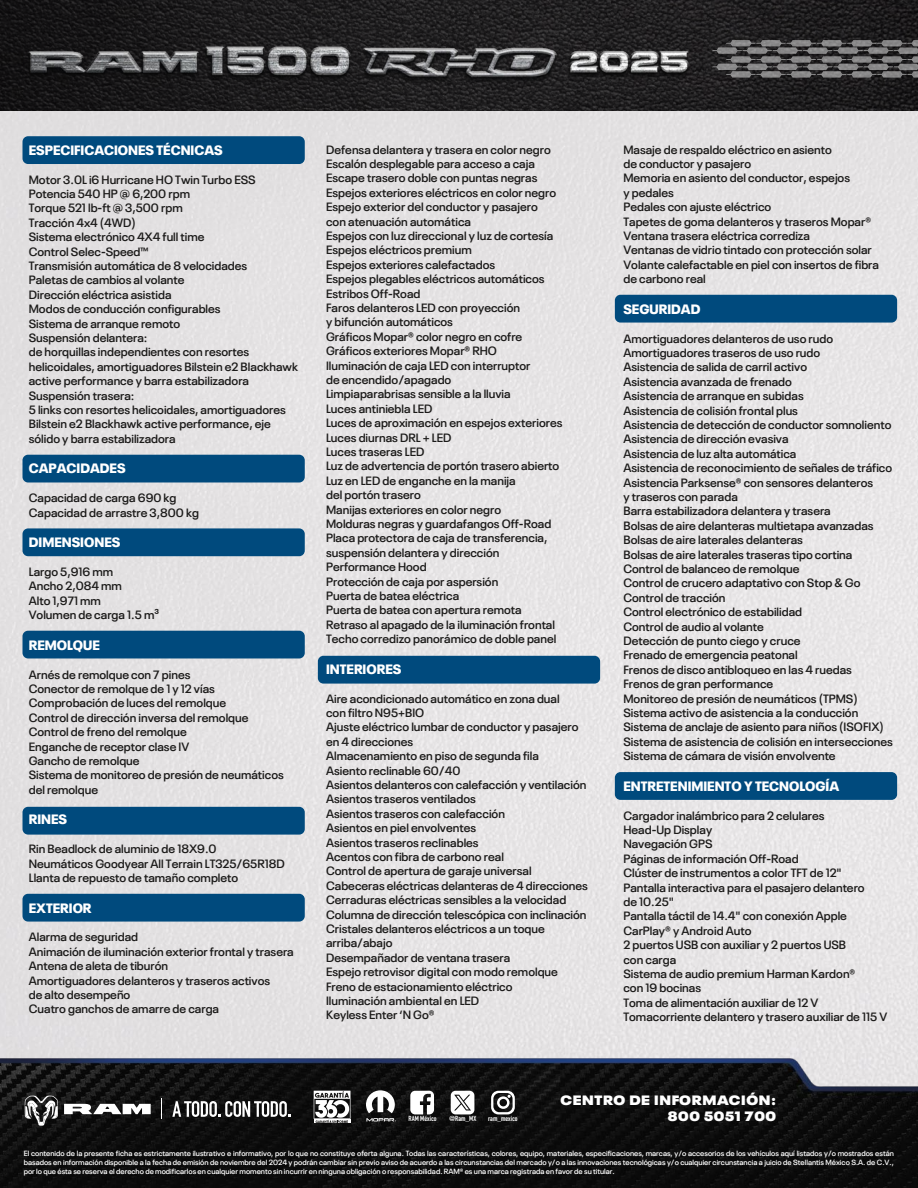
<style>
.page{position:relative;width:918px;height:1188px;background:#fff}
.page>*{position:absolute;margin:0;border:0;box-sizing:border-box;transform-origin:0 0}
.t1{font:900 13.5px "Neue Plak";color:#fff}
.t2{font:900 expanded 13.5px "Neue Plak";letter-spacing:.05em;color:#fff}
.t3{font:600 12px/14.4px "Neue Plak";color:#1c1b1a}
.t4{font:600 7.5px/9px "Neue Plak";color:#fff;text-align:justify}
.t5{font:700 7.2px "DIN Condensed";color:#fff}
</style>
<div class="page">
<div style="left:0;top:111px;width:918px;height:907px;background:#e5e3e4"></div>
<svg style="left:0;top:0;width:918px;height:111px;background:#1d1c1d"></svg>
<svg style="left:712px;top:40px;width:206px;height:38px;background:#595859"></svg>
<img style="left:9px;top:27px;width:691px;height:64px">
<img style="left:0;top:1018px;width:918px;height:170px">
<hr style="left:314px;top:1120px;width:37px;height:3px;background:#fff">
<svg style="left:314px;top:1091px;width:36px;height:32px"></svg>
<svg style="left:366px;top:1090px;width:30px;height:32px"></svg>
<svg style="left:410px;top:1091px;width:24px;height:23px"></svg>
<svg style="left:491px;top:1091px;width:24px;height:23px"></svg>
<svg style="left:451px;top:1091px;width:23px;height:23px"></svg>
<svg style="left:172px;top:1101px;width:118px;height:16px"></svg>
<svg style="left:64px;top:1104px;width:87px;height:10px"></svg>
<svg style="left:25px;top:1096px;width:33px;height:30px"></svg>
<svg style="left:161px;top:1099px;width:1px;height:20px"></svg>
<div style="left:23px;top:136px;width:282px;height:28px;background:#004a7d;border-radius:6px"></div>
<div style="left:615px;top:295px;width:282px;height:28px;background:#004a7d;border-radius:6px"></div>
<div style="left:615px;top:772px;width:282px;height:28px;background:#004a7d;border-radius:6px"></div>
<div style="left:23px;top:455px;width:282px;height:27px;background:#004a7d;border-radius:6px"></div>
<div style="left:23px;top:528px;width:282px;height:28px;background:#004a7d;border-radius:6px"></div>
<div style="left:23px;top:631px;width:282px;height:27px;background:#004a7d;border-radius:6px"></div>
<div style="left:318px;top:656px;width:282px;height:28px;background:#004a7d;border-radius:6px"></div>
<div style="left:23px;top:807px;width:282px;height:28px;background:#004a7d;border-radius:6px"></div>
<div style="left:23px;top:894px;width:282px;height:28px;background:#004a7d;border-radius:6px"></div>
<p class="t1" style="left:29px;top:139px;width:195px">ESPECIFICACIONES TÉCNICAS</p>
<p class="t3" style="left:29px;top:171px;width:271px">Motor 3.0L i6 Hurricane HO Twin Turbo ESS Potencia 540 HP @ 6,200 rpm<br>Torque 521 lb-ft @ 3,500 rpm<br>Tracción 4x4 (4WD)<br>Sistema electrónico 4X4 full time<br>Control Selec-Speed™<br>Transmisión automática de 8 velocidades<br>Paletas de cambios al volante<br>Dirección eléctrica asistida<br>Modos de conducción configurables<br>Sistema de arranque remoto<br>Suspensión delantera:<br>de horquillas independientes con resortes helicoidales, amortiguadores Bilstein e2 Blackhawk active performance y barra estabilizadora Suspensión trasera:<br>5 links con resortes helicoidales, amortiguadores Bilstein e2 Blackhawk active performance, eje sólido y barra estabilizadora</p>
<p class="t1" style="left:29px;top:458px;width:98px">CAPACIDADES</p>
<p class="t3" style="left:29px;top:489px;width:172px">Capacidad de carga 690 kg<br>Capacidad de arrastre 3,800 kg</p>
<p class="t1" style="left:29px;top:531px;width:93px">DIMENSIONES</p>
<p class="t3" style="left:29px;top:563px;width:132px">Largo 5,916 mm<br>Ancho 2,084 mm<br>Alto 1,971 mm<br>Volumen de carga 1.5 m³</p>
<p class="t1" style="left:29px;top:634px;width:73px">REMOLQUE</p>
<p class="t3" style="left:29px;top:666px;width:257px">Arnés de remolque con 7 pines<br>Conector de remolque de 1 y 12 vías<br>Comprobación de luces del remolque<br>Control de dirección inversa del remolque<br>Control de freno del remolque<br>Enganche de receptor clase IV<br>Gancho de remolque<br>Sistema de monitoreo de presión de neumáticos del remolque</p>
<p class="t1" style="left:29px;top:809px;width:40px">RINES</p>
<p class="t3" style="left:29px;top:840px;width:257px">Rin Beadlock de aluminio de 18X9.0<br>Neumáticos Goodyear All Terrain LT325/65R18D<br>Llanta de repuesto de tamaño completo</p>
<p class="t1" style="left:29px;top:897px;width:64px">EXTERIOR</p>
<p class="t3" style="left:29px;top:929px;width:267px">Alarma de seguridad<br>Animación de iluminación exterior frontal y trasera<br>Antena de aleta de tiburón<br>Amortiguadores delanteros y traseros activos<br>de alto desempeño<br>Cuatro ganchos de amarre de carga</p>
<p class="t3" style="left:326px;top:141px;width:238px">Defensa delantera y trasera en color negro Escalón desplegable para acceso a caja Escape trasero doble con puntas negras Espejos exteriores eléctricos en color negro Espejo exterior del conductor y pasajero<br>con atenuación automática<br>Espejos con luz direccional y luz de cortesía Espejos eléctricos premium<br>Espejos exteriores calefactados<br>Espejos plegables eléctricos automáticos Estribos Off-Road<br>Faros delanteros LED con proyección<br>y bifunción automáticos<br>Gráficos Mopar® color negro en cofre Gráficos exteriores Mopar® RHO<br>Iluminación de caja LED con interruptor<br>de encendido/apagado<br>Limpiaparabrisas sensible a la lluvia<br>Luces antiniebla LED<br>Luces de aproximación en espejos exteriores Luces diurnas DRL + LED<br>Luces traseras LED<br>Luz de advertencia de portón trasero abierto Luz en LED de enganche en la manija<br>del portón trasero<br>Manijas exteriores en color negro<br>Molduras negras y guardafangos Off-Road Placa protectora de caja de transferencia, suspensión delantera y dirección Performance Hood<br>Protección de caja por aspersión<br>Puerta de batea eléctrica<br>Puerta de batea con apertura remota Retraso al apagado de la iluminación frontal Techo corredizo panorámico de doble panel</p>
<p class="t1" style="left:326px;top:658px;width:77px">INTERIORES</p>
<p class="t3" style="left:326px;top:690px;width:263px">Aire acondicionado automático en zona dual<br>con filtro N95+BIO<br>Ajuste eléctrico lumbar de conductor y pasajero en 4 direcciones<br>Almacenamiento en piso de segunda fila<br>Asiento reclinable 60/40<br>Asientos delanteros con calefacción y ventilación Asientos traseros ventilados<br>Asientos traseros con calefacción<br>Asientos en piel envolventes<br>Asientos traseros reclinables<br>Acentos con fibra de carbono real<br>Control de apertura de garaje universal Cabeceras eléctricas delanteras de 4 direcciones Cerraduras eléctricas sensibles a la velocidad Columna de dirección telescópica con inclinación Cristales delanteros eléctricos a un toque arriba/abajo<br>Desempañador de ventana trasera<br>Espejo retrovisor digital con modo remolque Freno de estacionamiento eléctrico<br>Iluminación ambiental en LED<br>Keyless Enter ‘N Go®</p>
<p class="t3" style="left:623px;top:141px;width:257px">Masaje de respaldo eléctrico en asiento<br>de conductor y pasajero<br>Memoria en asiento del conductor, espejos<br>y pedales<br>Pedales con ajuste eléctrico<br>Tapetes de goma delanteros y traseros Mopar® Ventana trasera eléctrica corrediza<br>Ventanas de vidrio tintado con protección solar Volante calefactable en piel con insertos de fibra de carbono real</p>
<p class="t1" style="left:623px;top:298px;width:78px">SEGURIDAD</p>
<p class="t3" style="left:623px;top:330px;width:271px">Amortiguadores delanteros de uso rudo Amortiguadores traseros de uso rudo<br>Asistencia de salida de carril activo<br>Asistencia avanzada de frenado<br>Asistencia de arranque en subidas<br>Asistencia de colisión frontal plus<br>Asistencia de detección de conductor somnoliento Asistencia de dirección evasiva<br>Asistencia de luz alta automática<br>Asistencia de reconocimiento de señales de tráfico Asistencia Parksense® con sensores delanteros<br>y traseros con parada<br>Barra estabilizadora delantera y trasera<br>Bolsas de aire delanteras multietapa avanzadas Bolsas de aire laterales delanteras<br>Bolsas de aire laterales traseras tipo cortina Control de balanceo de remolque<br>Control de crucero adaptativo con Stop &amp; Go Control de tracción<br>Control electrónico de estabilidad<br>Control de audio al volante<br>Detección de punto ciego y cruce<br>Frenado de emergencia peatonal<br>Frenos de disco antibloqueo en las 4 ruedas<br>Frenos de gran performance<br>Monitoreo de presión de neumáticos (TPMS)<br>Sistema activo de asistencia a la conducción Sistema de anclaje de asiento para niños (ISOFIX)<br>Sistema de asistencia de colisión en intersecciones Sistema de cámara de visión envolvente</p>
<p class="t1" style="left:623px;top:775px;width:217px">ENTRETENIMIENTO Y TECNOLOGÍA</p>
<p class="t3" style="left:623px;top:807px;width:265px">Cargador inalámbrico para 2 celulares<br>Head-Up Display<br>Navegación GPS<br>Páginas de información Off-Road<br>Clúster de instrumentos a color TFT de 12"<br>Pantalla interactiva para el pasajero delantero<br>de 10.25"<br>Pantalla táctil de 14.4" con conexión Apple<br>CarPlay® y Android Auto<br>2 puertos USB con auxiliar y 2 puertos USB<br>con carga<br>Sistema de audio premium Harman Kardon®<br>con 19 bocinas<br>Toma de alimentación auxiliar de 12 V<br>Tomacorriente delantero y trasero auxiliar de 115 V</p>
<p class="t2" style="left:560px;top:1088px;width:217px">CENTRO DE INFORMACIÓN:</p>
<p class="t5" style="left:409px;top:1114px;width:30px">RAM México</p>
<p class="t5" style="left:449px;top:1114px;width:29px">@Ram_MX</p>
<p class="t5" style="left:488px;top:1113px;width:31px">ram_mexico</p>
<p class="t2" style="left:668px;top:1105px;width:110px">800 5051 700</p>
<p class="t4" style="left:24px;top:1148px;width:872px">El contenido de la presente ficha es estrictamente ilustrativo e informativo, por lo que no constituye oferta alguna. Todas las características, colores, equipo, materiales, especificaciones, marcas, y/o accesorios de los vehículos aquí listados y/o mostrados están basados en información disponible a la fecha de emisión de noviembre del 2024 y podrán cambiar sin previo aviso de acuerdo a las circunstancias del mercado y/o a las innovaciones tecnológicas y/o cualquier circunstancia a juicio de Stellantis México S.A. de C.V., por lo que ésta se reserva el derecho de modificarlos en cualquier momento sin incurrir en ninguna obligación o responsabilidad. RAM® es una marca registrada en favor de su titular.</p>
</div>
